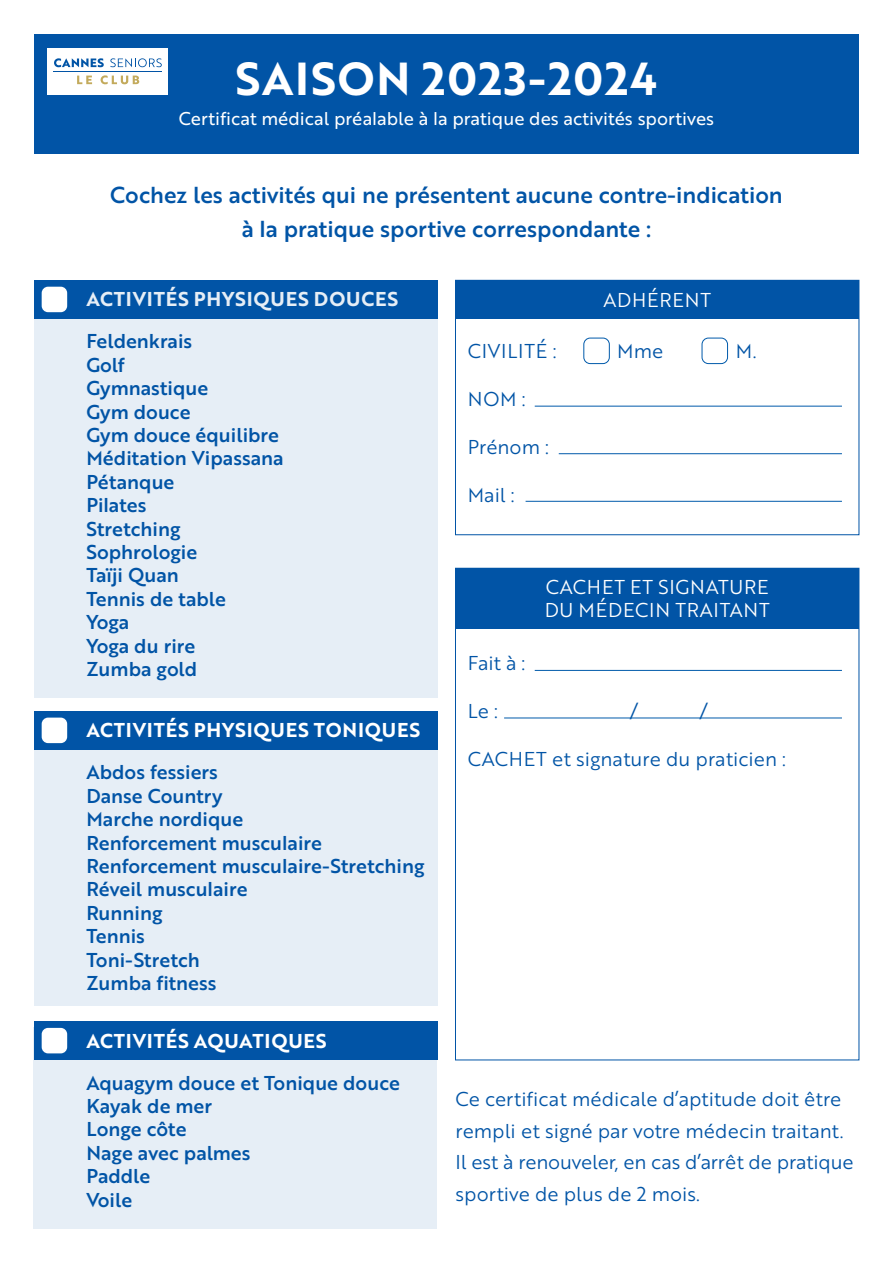
<style>
.page{position:relative;width:893px;height:1263px;background:#fff}
.page>*{position:absolute;margin:0;border:0;box-sizing:border-box;transform-origin:0 0}
.t1{font:45px "Brother 1816 Bold";letter-spacing:.04em;color:#fff}
.t2{font:22.5px/34.5px "Brother 1816 Medium";color:#0154a6;text-align:center}
.t3{font:19.5px/23.4px "Brother 1816 Medium";color:#0154a6}
.t4{font:19.5px/31.5px "Brother 1816 Book";color:#0154a6}
.t5{font:19.5px "Brother 1816 Bold";letter-spacing:.04em;color:#fff}
.t6{font:19.5px/23.4px "Brother 1816 Book";letter-spacing:.04em;color:#fff}
.t7{font:19.5px "Brother 1816 Book";letter-spacing:.04em;color:#0154a6}
.t8{font:18px "Brother 1816 Regular";color:#fff}
</style>
<div class="page">
<div style="left:33px;top:1028px;width:404px;height:201px;background:#e6eef6"></div>
<div style="left:34px;top:711px;width:403px;height:295px;background:#e6eef6"></div>
<div style="left:34px;top:34px;width:825px;height:120px;background:#0154a6"></div>
<div style="left:48px;top:48px;width:120px;height:46px;background:#fff"></div>
<svg style="left:54px;top:58px;width:50px;height:9px"></svg>
<svg style="left:110px;top:58px;width:52px;height:9px"></svg>
<svg style="left:77px;top:76px;width:15px;height:8px"></svg>
<svg style="left:101px;top:75px;width:38px;height:9px"></svg>
<hr style="left:54px;top:71px;width:108px;height:1px;background:#0154a6">
<div style="left:34px;top:711px;width:403px;height:38px;background:#0154a6"></div>
<div style="left:34px;top:1021px;width:403px;height:39px;background:#0154a6"></div>
<svg style="left:34px;top:280px;width:403px;height:418px;background:#d1e0ee"></svg>
<div style="left:455px;top:280px;width:404px;height:39px;background:#0154a6"></div>
<div style="left:584px;top:338px;width:25px;height:26px;border:1px solid #015aaa;border-radius:6px"></div>
<div style="left:702px;top:338px;width:26px;height:26px;border:1px solid #015aaa;border-radius:6px"></div>
<hr style="left:535px;top:406px;width:307px;height:1px;background:#015aaa">
<hr style="left:559px;top:453px;width:283px;height:1px;background:#015aaa">
<hr style="left:526px;top:501px;width:316px;height:1px;background:#015aaa">
<div style="left:455px;top:568px;width:404px;height:60px;background:#0154a6"></div>
<hr style="left:535px;top:670px;width:307px;height:1px;background:#015aaa">
<hr style="left:504px;top:718px;width:338px;height:1px;background:#015aaa">
<div style="left:42px;top:287px;width:25px;height:25px;background:#fff;border-radius:6px"></div>
<div style="left:42px;top:718px;width:25px;height:25px;background:#fff;border-radius:6px"></div>
<div style="left:42px;top:1028px;width:25px;height:25px;background:#fff;border-radius:6px"></div>
<h1 class="t1" style="left:235px;top:44px;width:424px">SAISON 2023-2024</h1>
<p class="t8" style="left:179px;top:105px;width:537px">Certificat médical préalable à la pratique des activités sportives</p>
<p class="t2" style="left:110px;top:176px;width:674px">Cochez les activités qui ne présentent aucune contre-indication à la pratique sportive correspondante :</p>
<p class="t5" style="left:86px;top:285px;width:313px">ACTIVITÉS PHYSIQUES DOUCES</p>
<p class="t3" style="left:86px;top:329px;width:199px">Feldenkrais<br>Golf<br>Gymnastique<br>Gym douce<br>Gym douce équilibre<br>Méditation Vipassana<br>Pétanque<br>Pilates<br>Stretching<br>Sophrologie<br>Taïji Quan<br>Tennis de table<br>Yoga<br>Yoga du rire<br>Zumba gold</p>
<p class="t5" style="left:86px;top:715px;width:335px">ACTIVITÉS PHYSIQUES TONIQUES</p>
<p class="t3" style="left:86px;top:760px;width:340px">Abdos fessiers<br>Danse Country<br>Marche nordique<br>Renforcement musculaire<br>Renforcement musculaire-Stretching<br>Réveil musculaire<br>Running<br>Tennis<br>Toni-Stretch<br>Zumba fitness</p>
<p class="t5" style="left:86px;top:1026px;width:242px">ACTIVITÉS AQUATIQUES</p>
<p class="t3" style="left:86px;top:1070px;width:315px">Aquagym douce et Tonique douce<br>Kayak de mer<br>Longe côte<br>Nage avec palmes<br>Paddle<br>Voile</p>
<p class="t6" style="left:603px;top:288px;width:109px">ADHÉRENT</p>
<p class="t7" style="left:468px;top:337px;width:90px">CIVILITÉ :</p>
<p class="t4" style="left:617px;top:334px;width:47px">Mme</p>
<p class="t4" style="left:736px;top:334px;width:22px">M.</p>
<p class="t4" style="left:468px;top:382px;width:59px">NOM :</p>
<p class="t4" style="left:468px;top:430px;width:83px">Prénom :</p>
<p class="t4" style="left:468px;top:478px;width:48px">Mail :</p>
<p class="t6" style="left:545px;top:574px;width:227px">CACHET ET SIGNATURE<br>DU MÉDECIN TRAITANT</p>
<p class="t4" style="left:468px;top:646px;width:59px">Fait à :</p>
<p class="t4" style="left:468px;top:694px;width:32px">Le :</p>
<p class="t4" style="left:630px;top:694px;width:10px">/</p>
<p class="t4" style="left:699px;top:694px;width:10px">/</p>
<p class="t4" style="left:468px;top:742px;width:320px">CACHET et signature du praticien :</p>
<p class="t4" style="left:455px;top:1083px;width:400px">Ce certificat médicale d’aptitude doit être rempli et signé par votre médecin traitant.<br>Il est à renouveler, en cas d’arrêt de pratique sportive de plus de 2 mois.</p>
</div>
